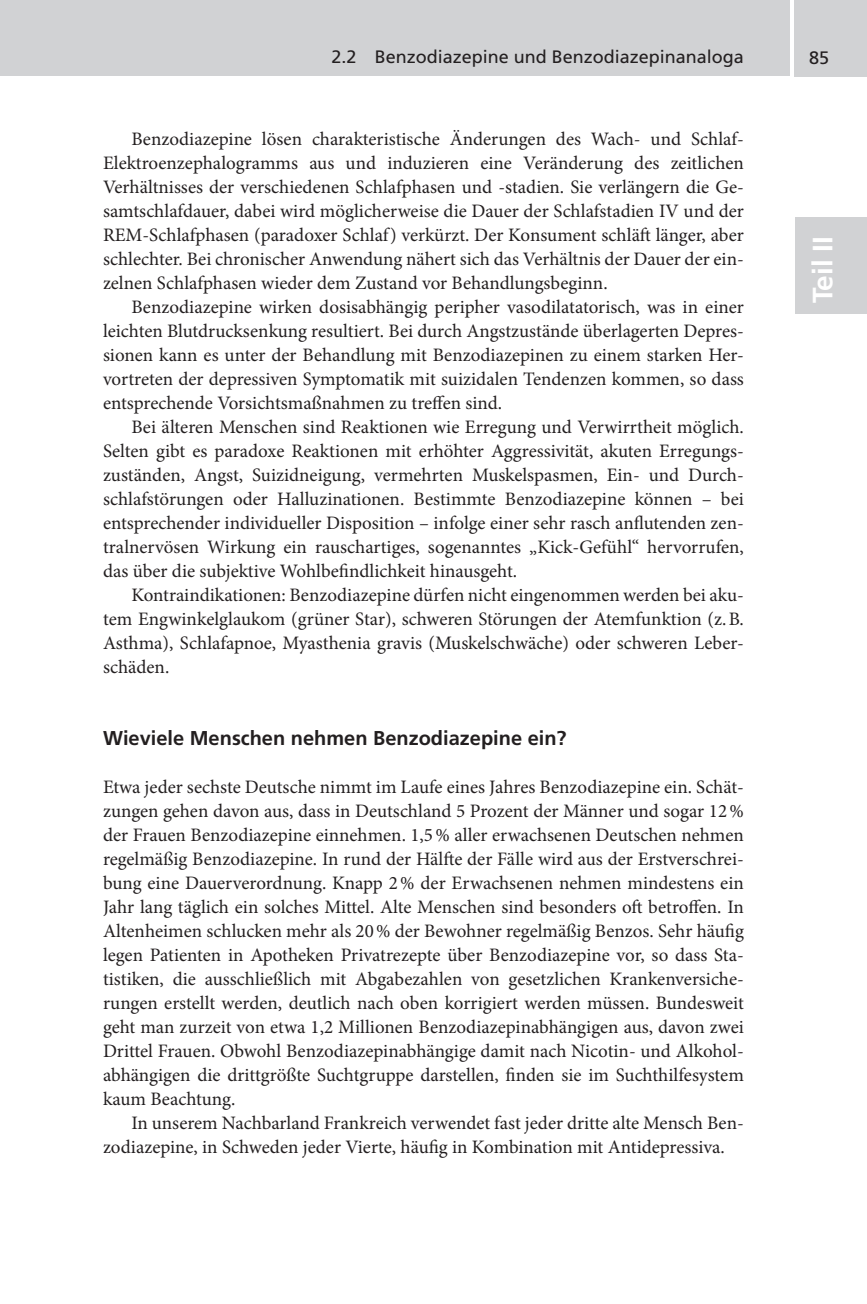
<style>
.page{position:relative;width:867px;height:1304px;background:#fff}
.page>*{position:absolute;margin:0;border:0;box-sizing:border-box;transform-origin:0 0}
.t1{font:700 28px "Frutiger LT";color:#fff}
.t2{font:700 20px "Frutiger LT";color:#231f20}
.t3{font:19px/24px "Minion Pro";color:#231f20;text-align:justify}
.t4{font:18px "Frutiger LT";color:#231f20}
</style>
<div class="page">
<hr style="left:0;top:0;width:3px;height:75px;background:#d1d2d4">
<div style="left:1px;top:0;width:788px;height:76px;background:#d1d2d4"></div>
<div style="left:794px;top:0;width:73px;height:76px;background:#d1d2d4"></div>
<div style="left:794px;top:217px;width:73px;height:96px;background:#d1d2d4"></div>
<p class="t4" style="left:332px;top:46px;width:414px">2.2 Benzodiazepine und Benzodiazepinanaloga</p>
<p class="t4" style="left:809px;top:47px;width:11px">85</p>
<p class="t3" style="left:103px;top:127px;width:642px;text-indent:28px">Benzodiazepine lösen charakteristische Änderungen des Wach- und Schlaf-Elektroenzephalogramms aus und induzieren eine Veränderung des zeitlichen Verhältnisses der verschiedenen Schlafphasen und -stadien. Sie verlängern die Ge&shy;samtschlafdauer, dabei wird möglicherweise die Dauer der Schlafstadien IV und der REM-Schlafphasen (paradoxer Schlaf) verkürzt. Der Konsument schläft länger, aber schlechter. Bei chronischer Anwendung nähert sich das Verhältnis der Dauer der ein&shy;zelnen Schlafphasen wieder dem Zustand vor Behandlungsbeginn.</p>
<p class="t3" style="left:103px;top:295px;width:642px;text-indent:28px">Benzodiazepine wirken dosisabhängig peripher vasodilatatorisch, was in einer leichten Blutdrucksenkung resultiert. Bei durch Angstzustände überlagerten Depres&shy;sionen kann es unter der Behandlung mit Benzodiazepinen zu einem starken Her&shy;vortreten der depressiven Symptomatik mit suizidalen Tendenzen kommen, so dass entsprechende Vorsichtsmaßnahmen zu treffen sind.</p>
<p class="t3" style="left:103px;top:415px;width:642px;text-indent:28px">Bei älteren Menschen sind Reaktionen wie Erregung und Verwirrtheit möglich.<br>Selten gibt es paradoxe Reaktionen mit erhöhter Aggressivität, akuten Erregungs&shy;zuständen, Angst, Suizidneigung, vermehrten Muskelspasmen, Ein- und Durch&shy;schlafstörungen oder Halluzinationen. Bestimmte Benzodiazepine können – bei entsprechender individueller Disposition – infolge einer sehr rasch anflutenden zen&shy;tralnervösen Wirkung ein rauschartiges, sogenanntes „Kick-Gefühl“ hervorrufen, das über die subjektive Wohlbefindlichkeit hinausgeht.</p>
<p class="t3" style="left:103px;top:583px;width:642px;text-indent:28px">Kontraindikationen: Benzodiazepine dürfen nicht eingenommen werden bei aku&shy;tem Engwinkelglaukom (grüner Star), schweren Störungen der Atemfunktion (z.B.<br>Asthma), Schlafapnoe, Myasthenia gravis (Muskelschwäche) oder schweren Leber&shy;schäden.</p>
<p class="t2" style="left:103px;top:726px;width:465px">Wieviele Menschen nehmen Benzodiazepine ein?</p>
<p class="t3" style="left:103px;top:775px;width:642px">Etwa jeder sechste Deutsche nimmt im Laufe eines Jahres Benzodiazepine ein. Schät&shy;zungen gehen davon aus, dass in Deutschland 5 Prozent der Männer und sogar 12% der Frauen Benzodiazepine einnehmen. 1,5% aller erwachsenen Deutschen nehmen regelmäßig Benzodiazepine. In rund der Hälfte der Fälle wird aus der Erstverschrei&shy;bung eine Dauerverordnung. Knapp 2% der Erwachsenen nehmen mindestens ein Jahr lang täglich ein solches Mittel. Alte Menschen sind besonders oft betroffen. In Altenheimen schlucken mehr als 20% der Bewohner regelmäßig Benzos. Sehr häufig legen Patienten in Apotheken Privatrezepte über Benzodiazepine vor, so dass Sta&shy;tistiken, die ausschließlich mit Abgabezahlen von gesetzlichen Krankenversiche&shy;rungen erstellt werden, deutlich nach oben korrigiert werden müssen. Bundesweit geht man zurzeit von etwa 1,2 Millionen Benzodiazepinabhängigen aus, davon zwei Drittel Frauen. Obwohl Benzodiazepinabhängige damit nach Nicotin- und Alkohol&shy;abhängigen die drittgrößte Suchtgruppe darstellen, finden sie im Suchthilfesystem kaum Beachtung.</p>
<p class="t3" style="left:103px;top:1111px;width:642px;text-indent:28px">In unserem Nachbarland Frankreich verwendet fast jeder dritte alte Mensch Ben&shy;zodiazepine, in Schweden jeder Vierte, häufig in Kombination mit Antidepressiva.</p>
<h1 class="t1" style="left:806px;top:303px;width:68px;rotate:-90deg">Teil II</h1>
</div>
